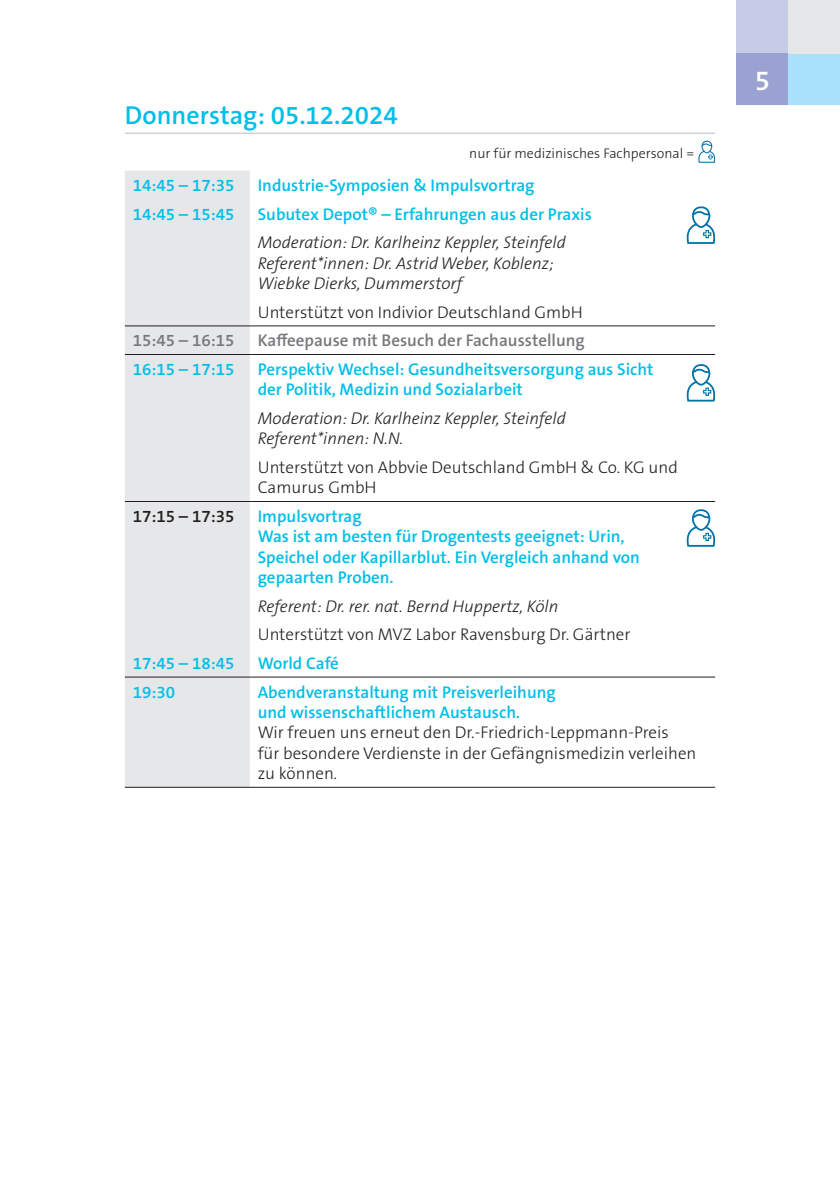
<style>
.page{position:relative;width:840px;height:1191px;background:#fff}
.page>*{position:absolute;margin:0;border:0;box-sizing:border-box;transform-origin:0 0}
.t1{font:600 28px "The Sans Os F";color:#fff}
.t2{font:600 26px "The Sans Os F";color:#00bfe8}
.t3{font:600 17px/20.4px "The Sans Os F";color:#00bfe8}
.t4{font:300 17px/20.4px "The Sans Os F";color:#231f20}
.t5{font:italic 300 17px/20.4px "The Sans Os F";color:#231f20}
.t6{font:600 17px "The Sans Os F";color:#77787b}
.t7{font:600 17px "The Sans Os F";color:#231f20}
.t8{font:300 14px "The Sans Os F";color:#231f20}
</style>
<div class="page">
<div style="left:787px;top:53px;width:52px;height:52px;background:#aae1fa"></div>
<div style="left:787px;top:0;width:52px;height:53px;background:#e6e7e8"></div>
<div style="left:736px;top:0;width:51px;height:53px;background:#c7cbe7"></div>
<div style="left:736px;top:53px;width:51px;height:52px;background:#99a2d1"></div>
<svg style="left:686px;top:509px;width:30px;height:38px"></svg>
<svg style="left:686px;top:364px;width:30px;height:38px"></svg>
<hr style="left:125px;top:133px;width:589px;height:1px;background:#bbbdc0">
<div style="left:701px;top:141px;width:11px;height:12px;border:1px solid #0072aa;border-radius:5px"></div>
<svg style="left:698px;top:143px;width:18px;height:20px"></svg>
<div style="left:125px;top:171px;width:124px;height:616px;background:#e6e7e8"></div>
<hr style="left:125px;top:325px;width:589px;height:1px;background:#231f20">
<hr style="left:125px;top:354px;width:589px;height:1px;background:#231f20">
<hr style="left:125px;top:501px;width:589px;height:1px;background:#231f20">
<hr style="left:125px;top:676px;width:589px;height:1px;background:#231f20">
<hr style="left:125px;top:787px;width:589px;height:1px;background:#231f20">
<svg style="left:686px;top:206px;width:30px;height:38px"></svg>
<h2 class="t2" style="left:125px;top:102px;width:274px">Donnerstag: 05.12.2024</h2>
<p class="t8" style="left:469px;top:146px;width:226px">nur für medizinisches Fachpersonal =</p>
<p class="t3" style="left:133px;top:176px;width:103px">14:45 – 17:35</p>
<p class="t3" style="left:257px;top:176px;width:278px">Industrie-Symposien &amp; Impulsvortrag</p>
<p class="t3" style="left:133px;top:205px;width:103px">14:45 – 15:45</p>
<p class="t3" style="left:257px;top:205px;width:335px">Subutex Depot® – Erfahrungen aus der Praxis</p>
<p class="t5" style="left:257px;top:234px;width:309px">Moderation: Dr. Karlheinz Keppler, Steinfeld<br>Referent*innen: Dr. Astrid Weber, Koblenz;<br>Wiebke Dierks, Dummerstorf</p>
<p class="t4" style="left:257px;top:303px;width:326px">Unterstützt von Indivior Deutschland GmbH</p>
<p class="t6" style="left:133px;top:332px;width:103px">15:45 – 16:15</p>
<p class="t6" style="left:257px;top:332px;width:328px">Kaffeepause mit Besuch der Fachausstellung</p>
<p class="t3" style="left:133px;top:360px;width:103px">16:15 – 17:15</p>
<p class="t3" style="left:257px;top:360px;width:397px">Perspektiv Wechsel: Gesundheitsversorgung aus Sicht der Politik, Medizin und Sozialarbeit</p>
<p class="t5" style="left:257px;top:410px;width:309px">Moderation: Dr. Karlheinz Keppler, Steinfeld<br>Referent*innen: N.N.</p>
<p class="t4" style="left:257px;top:458px;width:421px">Unterstützt von Abbvie Deutschland GmbH &amp; Co. KG und<br>Camurus GmbH</p>
<p class="t7" style="left:133px;top:508px;width:103px">17:15 – 17:35</p>
<p class="t3" style="left:257px;top:507px;width:383px">Impulsvortrag<br>Was ist am besten für Drogentests geeignet: Urin, Speichel oder Kapillarblut. Ein Vergleich anhand von gepaarten Proben.</p>
<p class="t5" style="left:257px;top:597px;width:302px">Referent: Dr. rer. nat. Bernd Huppertz, Köln</p>
<p class="t4" style="left:257px;top:625px;width:374px">Unterstützt von MVZ Labor Ravensburg Dr. Gärtner</p>
<p class="t3" style="left:133px;top:654px;width:103px">17:45 – 18:45</p>
<p class="t3" style="left:257px;top:654px;width:83px">World Café</p>
<p class="t3" style="left:133px;top:682px;width:44px">19:30</p>
<p class="t3" style="left:257px;top:682px;width:299px">Abendveranstaltung mit Preisverleihung und wissenschaftlichem Austausch.</p>
<p class="t4" style="left:257px;top:723px;width:440px">Wir freuen uns erneut den Dr.-Friedrich-Leppmann-Preis<br>für besondere Verdienste in der Gefängnismedizin verleihen zu können.</p>
<h1 class="t1" style="left:754px;top:66px;width:17px">5</h1>
</div>
